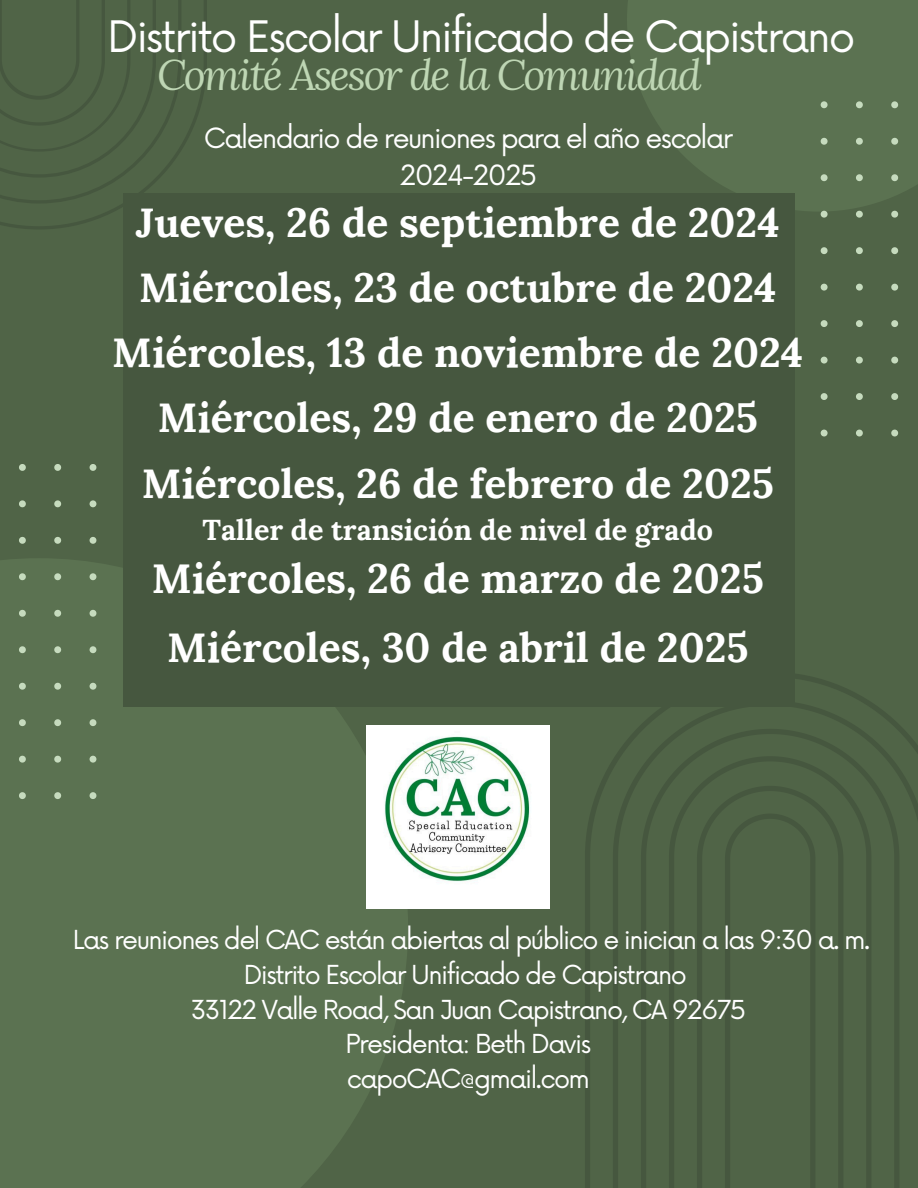
<style>
.page{position:relative;width:918px;height:1188px;background:#506447}
.page>*{position:absolute;margin:0;border:0;box-sizing:border-box;transform-origin:0 0}
.t1{font:42.3px "Now";letter-spacing:-.05em;color:#fff}
.t2{font:italic 42.15px "Lora";letter-spacing:-.05em;color:#bed6b4}
.t3{font:700 40.95px/65.2px "Lora";color:#fff;text-align:center}
.t4{font:700 40.8px/65.2px "Lora";color:#fff}
.t5{font:700 28.65px "Lora";color:#fff}
.t6{font:27.15px/37.2px "Now";letter-spacing:-.06em;color:#fff;text-align:center}
.t7{font:25.5px/34.7px "Now";letter-spacing:-.06em;color:#fff;text-align:center}
</style>
<div class="page">
<div style="left:627px;top:0;width:291px;height:212px;background:#5b7251"></div>
<div style="left:0;top:558px;width:408px;height:630px;background:#5b7251"></div>
<div style="left:123px;top:194px;width:672px;height:513px;background:#46573f"></div>
<svg style="left:585px;top:674px;width:333px;height:514px"></svg>
<svg style="left:0;top:0;width:207px;height:229px"></svg>
<svg style="left:0;top:464px;width:96px;height:335px"></svg>
<svg style="left:821px;top:101px;width:97px;height:335px"></svg>
<img style="left:366px;top:726px;width:184px;height:183px">
<h1 class="t1" style="left:108px;top:13px;width:749px">Distrito Escolar Unificado de Capistrano</h1>
<h2 class="t2" style="left:157px;top:47px;width:546px">Comité Asesor de la Comunidad</h2>
<h1 class="t6" style="left:204px;top:121px;width:531px">Calendario de reuniones para el año escolar<br>2024-2025</h1>
<p class="t4" style="left:136px;top:189px;width:645px">Jueves, 26 de septiembre de 2024<br>Miércoles, 23 de octubre de 2024</p>
<p class="t3" style="left:112px;top:320px;width:692px">Miércoles, 13 de noviembre de 2024<br>Miércoles, 29 de enero de 2025<br>Miércoles, 26 de febrero de 2025</p>
<p class="t5" style="left:203px;top:512px;width:512px">Taller de transición de nivel de grado</p>
<p class="t3" style="left:152px;top:544px;width:614px;line-height:68.7px">Miércoles, 26 de marzo de 2025<br>Miércoles, 30 de abril de 2025</p>
<h3 class="t7" style="left:73px;top:924px;width:799px">Las reuniones del CAC están abiertas al público e inician a las 9:30 a. m.</h3>
<h2 class="t7" style="left:191px;top:959px;width:557px">Distrito Escolar Unificado de Capistrano<br>33122 Valle Road, San Juan Capistrano, CA 92675<br>Presidenta: Beth Davis<br>capoCAC@gmail.com</h2>
</div>
